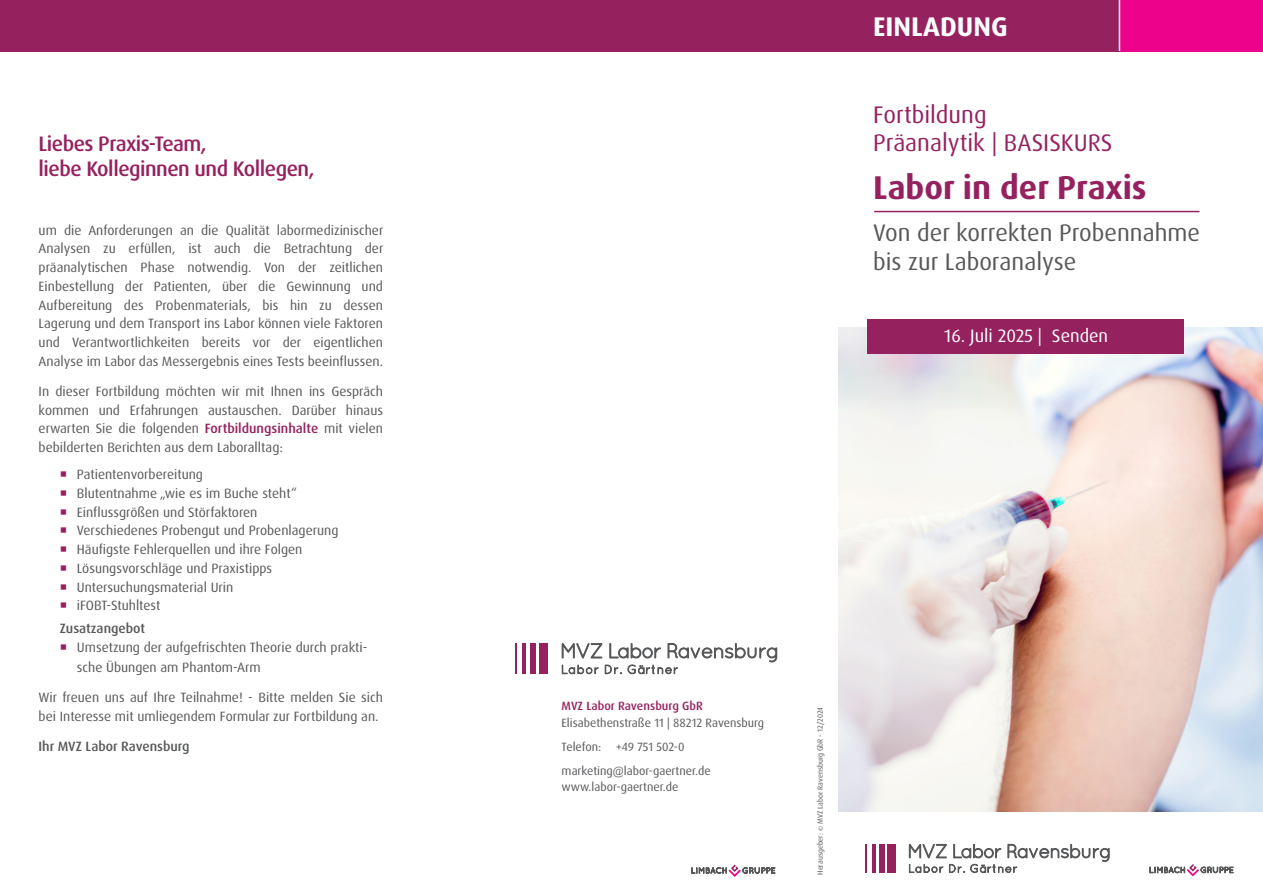
<style>
.page{position:relative;width:1263px;height:893px;background:#fff}
.page>*{position:absolute;margin:0;border:0;box-sizing:border-box;transform-origin:0 0}
.t1{font:700 33px "Dax OT";color:#96215f}
.t2{font:700 27px "Dax OT";color:#fff}
.t3{font:24px "Dax OT";color:#57585a}
.t4{font:24px "Dax OT";color:#96215f}
.t5{font:500 21px "Dax OT";letter-spacing:-.025em;color:#96215f}
.t6{font:18px "Dax OT";color:#fff}
.t7{font:13.5px/18.8px "Dax OT";color:#57585a;text-align:justify}
.t8{font:500 13.5px "Dax OT";color:#57585a}
.t9{font:12px "Dax OT";color:#57585a}
.t10{font:500 12px "Dax OT";color:#96215f}
.t11{font:7.5px "Dax OT";color:#57585a}
.s1{font-weight:500;color:#96215f}
</style>
<div class="page">
<div style="left:0;top:0;width:1119px;height:51px;background:#96215f"></div>
<div style="left:1120px;top:0;width:143px;height:51px;background:#ed028c"></div>
<div style="left:888px;top:844px;width:8px;height:29px;background:#96215f"></div>
<div style="left:879px;top:844px;width:6px;height:29px;background:#96215f"></div>
<hr style="left:872px;top:844px;width:3px;height:29px;background:#96215f">
<svg style="left:866px;top:844px;width:1px;height:29px"></svg>
<svg style="left:909px;top:844px;width:200px;height:29px"></svg>
<svg style="left:1150px;top:864px;width:83px;height:12px"></svg>
<hr style="left:874px;top:211px;width:325px;height:1px;background:#96215f">
<div style="left:539px;top:643px;width:9px;height:31px;background:#96215f"></div>
<div style="left:530px;top:643px;width:6px;height:31px;background:#96215f"></div>
<hr style="left:522px;top:643px;width:4px;height:31px;background:#96215f">
<hr style="left:515px;top:643px;width:2px;height:31px;background:#96215f">
<svg style="left:562px;top:643px;width:215px;height:31px"></svg>
<svg style="left:692px;top:865px;width:83px;height:12px"></svg>
<img style="left:838px;top:328px;width:425px;height:483px">
<div style="left:867px;top:319px;width:316px;height:34px;background:#96215f"></div>
<p class="t5" style="left:39px;top:131px;width:170px">Liebes Praxis-Team,</p>
<p class="t5" style="left:39px;top:156px;width:277px">liebe Kolleginnen und Kollegen,</p>
<p class="t7" style="left:39px;top:221px;width:346px">um die Anforderungen an die Qualität labormedizinischer Analysen zu erfüllen, ist auch die Betrachtung der präanalytischen Phase notwendig. Von der zeitlichen Einbestellung der Patienten, über die Gewinnung und Aufbereitung des Probenmaterials, bis hin zu dessen Lagerung und dem Transport ins Labor können viele Faktoren und Verantwortlichkeiten bereits vor der eigentlichen Analyse im Labor das Messergebnis eines Tests beeinflussen.</p>
<p class="t7" style="left:39px;top:382px;width:346px">In dieser Fortbildung möchten wir mit Ihnen ins Gespräch kommen und Erfahrungen austauschen. Darüber hinaus erwarten Sie die folgenden <span class="s1">Fortbildungsinhalte</span> mit vielen bebilderten Berichten aus dem Laboralltag:</p>
<p class="t7" style="left:77px;top:465px;width:128px">Patientenvorbereitung</p>
<p class="t7" style="left:77px;top:484px;width:221px">Blutentnahme „wie es im Buche steht“</p>
<p class="t7" style="left:77px;top:503px;width:182px">Einflussgrößen und Störfaktoren</p>
<p class="t7" style="left:77px;top:522px;width:263px">Verschiedenes Probengut und Probenlagerung</p>
<p class="t7" style="left:77px;top:540px;width:227px">Häufigste Fehlerquellen und ihre Folgen</p>
<p class="t7" style="left:77px;top:559px;width:197px">Lösungsvorschläge und Praxistipps</p>
<p class="t7" style="left:77px;top:578px;width:158px">Untersuchungsmaterial Urin</p>
<p class="t7" style="left:77px;top:597px;width:85px">iFOBT-Stuhltest</p>
<p class="t8" style="left:60px;top:620px;width:87px">Zusatzangebot</p>
<p class="t7" style="left:77px;top:638px;width:292px;line-height:19.5px">Umsetzung der aufgefrischten Theorie durch prakti&shy;sche Übungen am Phantom-Arm</p>
<p class="t7" style="left:39px;top:688px;width:346px">Wir freuen uns auf Ihre Teilnahme! - Bitte melden Sie sich bei Interesse mit umliegendem Formular zur Fortbildung an.</p>
<p class="t8" style="left:39px;top:737px;width:153px">Ihr MVZ Labor Ravensburg</p>
<p class="t2" style="left:873px;top:9px;width:136px">EINLADUNG</p>
<p class="t4" style="left:873px;top:99px;width:115px">Fortbildung</p>
<p class="t4" style="left:873px;top:128px;width:241px">Präanalytik | BASISKURS</p>
<p class="t1" style="left:873px;top:167px;width:275px">Labor in der Praxis</p>
<p class="t3" style="left:873px;top:218px;width:328px">Von der korrekten Probennahme</p>
<p class="t3" style="left:873px;top:246px;width:205px">bis zur Laboranalyse</p>
<p class="t6" style="left:944px;top:324px;width:165px">16. Juli 2025 | Senden</p>
<p class="t10" style="left:562px;top:698px;width:143px">MVZ Labor Ravensburg GbR</p>
<p class="t9" style="left:562px;top:715px;width:204px">Elisabethenstraße 11 | 88212 Ravensburg</p>
<p class="t9" style="left:562px;top:739px;width:125px">Telefon: +49 751 502-0</p>
<p class="t9" style="left:562px;top:763px;width:151px">marketing@labor-gaertner.de</p>
<p class="t9" style="left:562px;top:779px;width:118px">www.labor-gaertner.de</p>
<p class="t11" style="left:815px;top:875px;width:169px;rotate:-90deg">Herausgeber: © MVZ Labor Ravensburg GbR - 12/2024</p>
</div>
